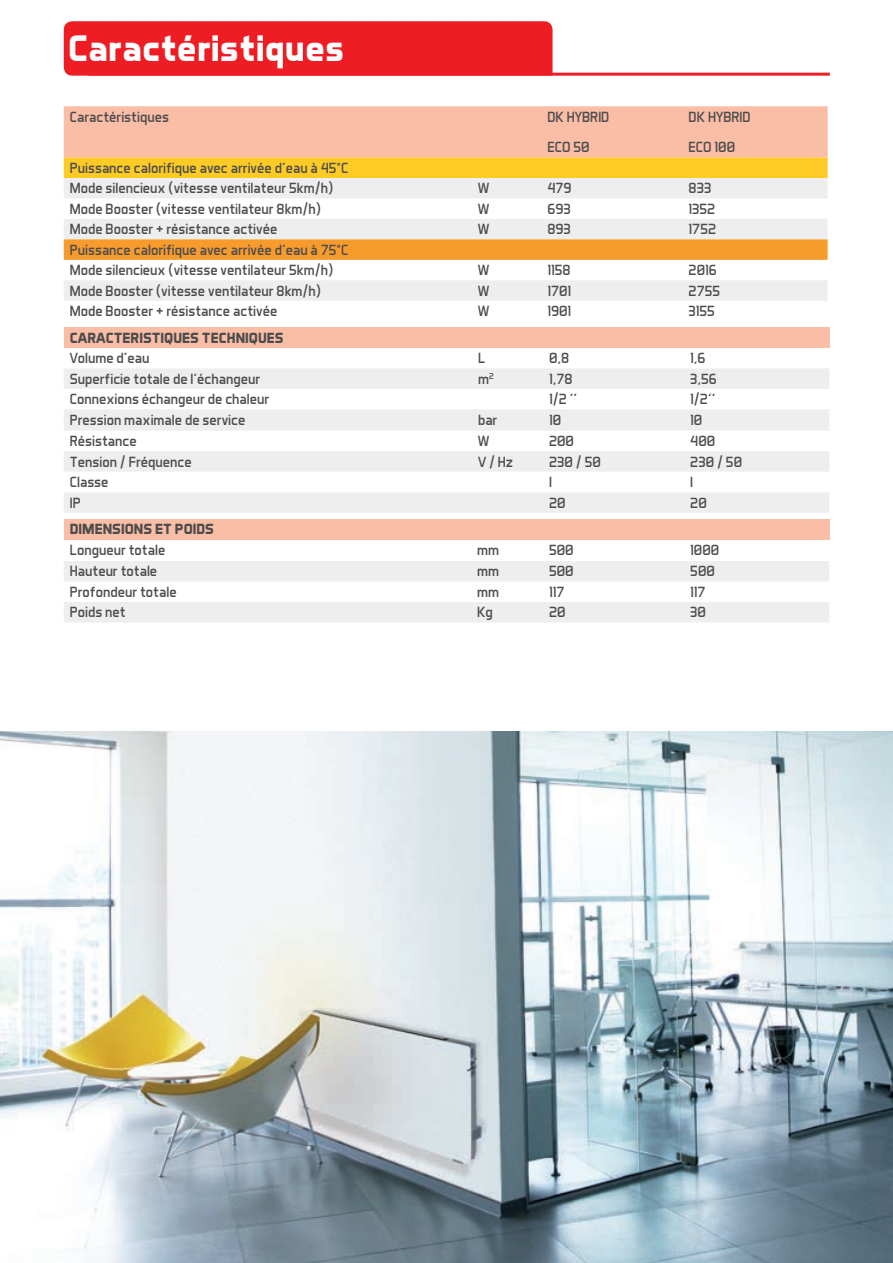
<style>
.page{position:relative;width:893px;height:1263px;background:#fff}
.page>*{position:absolute;margin:0;border:0;box-sizing:border-box;transform-origin:0 0}
.t1{font:700 37.5px "Aero Matics";color:#fff}
.t2{font:15px/30.8px "Aero Matics";color:#4b4c4d}
.t3{font:700 15px "Aero Matics";color:#4b4c4d}
</style>
<div class="page">
<img style="left:0;top:731px;width:893px;height:532px">
<svg style="left:64px;top:106px;width:764px;height:72px"></svg>
<svg style="left:64px;top:178px;width:764px;height:123px;fill:#eeeeef"></svg>
<svg style="left:64px;top:239px;width:764px;height:21px"></svg>
<div style="left:64px;top:327px;width:765px;height:21px;background:#fabda6"></div>
<svg style="left:64px;top:369px;width:765px;height:144px;fill:#eeeeef"></svg>
<div style="left:64px;top:519px;width:765px;height:20px;background:#fabda6"></div>
<svg style="left:64px;top:561px;width:765px;height:61px;fill:#eeeeef"></svg>
<div style="left:64px;top:21px;width:489px;height:55px;background:#ee1d23"></div>
<hr style="left:89px;top:73px;width:741px;height:3px;background:#ee1d23">
<h1 class="t1" style="left:68px;top:26px;width:278px">Caractéristiques</h1>
<p class="t2" style="left:70px;top:101px;width:101px">Caractéristiques</p>
<p class="t2" style="left:547px;top:101px;width:63px">DK HYBRID<br>ECO 50</p>
<p class="t2" style="left:689px;top:101px;width:63px">DK HYBRID<br>ECO 100</p>
<p class="t2" style="left:70px;top:157px;width:280px;line-height:20.4px">Puissance calorifique avec arrivée d’eau à 45°C<br>Mode silencieux (vitesse ventilateur 5km/h)</p>
<p class="t2" style="left:478px;top:173px;width:12px">W</p>
<p class="t2" style="left:547px;top:173px;width:26px">479</p>
<p class="t2" style="left:689px;top:173px;width:24px">833</p>
<p class="t2" style="left:70px;top:193px;width:253px">Mode Booster (vitesse ventilateur 8km/h)</p>
<p class="t2" style="left:478px;top:193px;width:12px">W</p>
<p class="t2" style="left:547px;top:193px;width:25px">693</p>
<p class="t2" style="left:689px;top:193px;width:28px">1352</p>
<p class="t2" style="left:70px;top:214px;width:209px">Mode Booster + résistance activée</p>
<p class="t2" style="left:478px;top:214px;width:12px">W</p>
<p class="t2" style="left:547px;top:214px;width:25px">893</p>
<p class="t2" style="left:689px;top:214px;width:29px">1752</p>
<p class="t2" style="left:70px;top:239px;width:280px;line-height:20.4px">Puissance calorifique avec arrivée d’eau à 75°C<br>Mode silencieux (vitesse ventilateur 5km/h)</p>
<p class="t2" style="left:478px;top:254px;width:12px">W</p>
<p class="t2" style="left:547px;top:254px;width:25px">1158</p>
<p class="t2" style="left:689px;top:254px;width:30px">2016</p>
<p class="t2" style="left:70px;top:275px;width:253px">Mode Booster (vitesse ventilateur 8km/h)</p>
<p class="t2" style="left:478px;top:275px;width:12px">W</p>
<p class="t2" style="left:547px;top:275px;width:25px">1701</p>
<p class="t2" style="left:689px;top:275px;width:33px">2755</p>
<p class="t2" style="left:70px;top:295px;width:209px">Mode Booster + résistance activée</p>
<p class="t2" style="left:478px;top:295px;width:12px">W</p>
<p class="t2" style="left:547px;top:295px;width:25px">1901</p>
<p class="t2" style="left:689px;top:295px;width:28px">3155</p>
<p class="t3" style="left:70px;top:329px;width:215px">CARACTERISTIQUES TECHNIQUES</p>
<p class="t2" style="left:70px;top:342px;width:81px">Volume d'eau</p>
<p class="t2" style="left:478px;top:342px;width:9px">L</p>
<p class="t2" style="left:549px;top:342px;width:22px">0,8</p>
<p class="t2" style="left:690px;top:342px;width:17px">1,6</p>
<p class="t2" style="left:70px;top:363px;width:192px">Superficie totale de l'échangeur</p>
<p class="t2" style="left:478px;top:363px;width:17px">m<sup>2</sup></p>
<p class="t2" style="left:549px;top:363px;width:25px">1,78</p>
<p class="t2" style="left:690px;top:363px;width:28px">3,56</p>
<p class="t2" style="left:70px;top:383px;width:201px">Connexions échangeur de chaleur</p>
<p class="t2" style="left:549px;top:383px;width:29px">1/2 ''</p>
<p class="t2" style="left:690px;top:383px;width:27px">1/2''</p>
<p class="t2" style="left:70px;top:404px;width:177px">Pression maximale de service</p>
<p class="t2" style="left:478px;top:404px;width:21px">bar</p>
<p class="t2" style="left:549px;top:404px;width:14px">10</p>
<p class="t2" style="left:690px;top:404px;width:14px">10</p>
<p class="t2" style="left:70px;top:425px;width:69px">Résistance</p>
<p class="t2" style="left:478px;top:425px;width:12px">W</p>
<p class="t2" style="left:549px;top:425px;width:26px">200</p>
<p class="t2" style="left:690px;top:425px;width:26px">400</p>
<p class="t2" style="left:70px;top:446px;width:124px">Tension / Fréquence</p>
<p class="t2" style="left:478px;top:446px;width:37px">V / Hz</p>
<p class="t2" style="left:549px;top:446px;width:53px">230 / 50</p>
<p class="t2" style="left:690px;top:446px;width:53px">230 / 50</p>
<p class="t2" style="left:70px;top:466px;width:40px">Classe</p>
<p class="t2" style="left:549px;top:466px;width:4px">I</p>
<p class="t2" style="left:690px;top:466px;width:4px">I</p>
<p class="t2" style="left:70px;top:487px;width:12px">IP</p>
<p class="t2" style="left:549px;top:487px;width:18px">20</p>
<p class="t2" style="left:690px;top:487px;width:18px">20</p>
<p class="t3" style="left:70px;top:520px;width:146px">DIMENSIONS ET POIDS</p>
<p class="t2" style="left:70px;top:534px;width:97px">Longueur totale</p>
<p class="t2" style="left:477px;top:534px;width:23px">mm</p>
<p class="t2" style="left:549px;top:534px;width:26px">500</p>
<p class="t2" style="left:690px;top:534px;width:30px">1000</p>
<p class="t2" style="left:70px;top:556px;width:89px">Hauteur totale</p>
<p class="t2" style="left:477px;top:556px;width:23px">mm</p>
<p class="t2" style="left:549px;top:556px;width:26px">500</p>
<p class="t2" style="left:690px;top:556px;width:26px">500</p>
<p class="t2" style="left:70px;top:576px;width:108px">Profondeur totale</p>
<p class="t2" style="left:477px;top:576px;width:23px">mm</p>
<p class="t2" style="left:549px;top:576px;width:17px">117</p>
<p class="t2" style="left:690px;top:576px;width:17px">117</p>
<p class="t2" style="left:70px;top:597px;width:58px">Poids net</p>
<p class="t2" style="left:477px;top:597px;width:17px">Kg</p>
<p class="t2" style="left:549px;top:597px;width:18px">20</p>
<p class="t2" style="left:690px;top:597px;width:17px">30</p>
</div>
